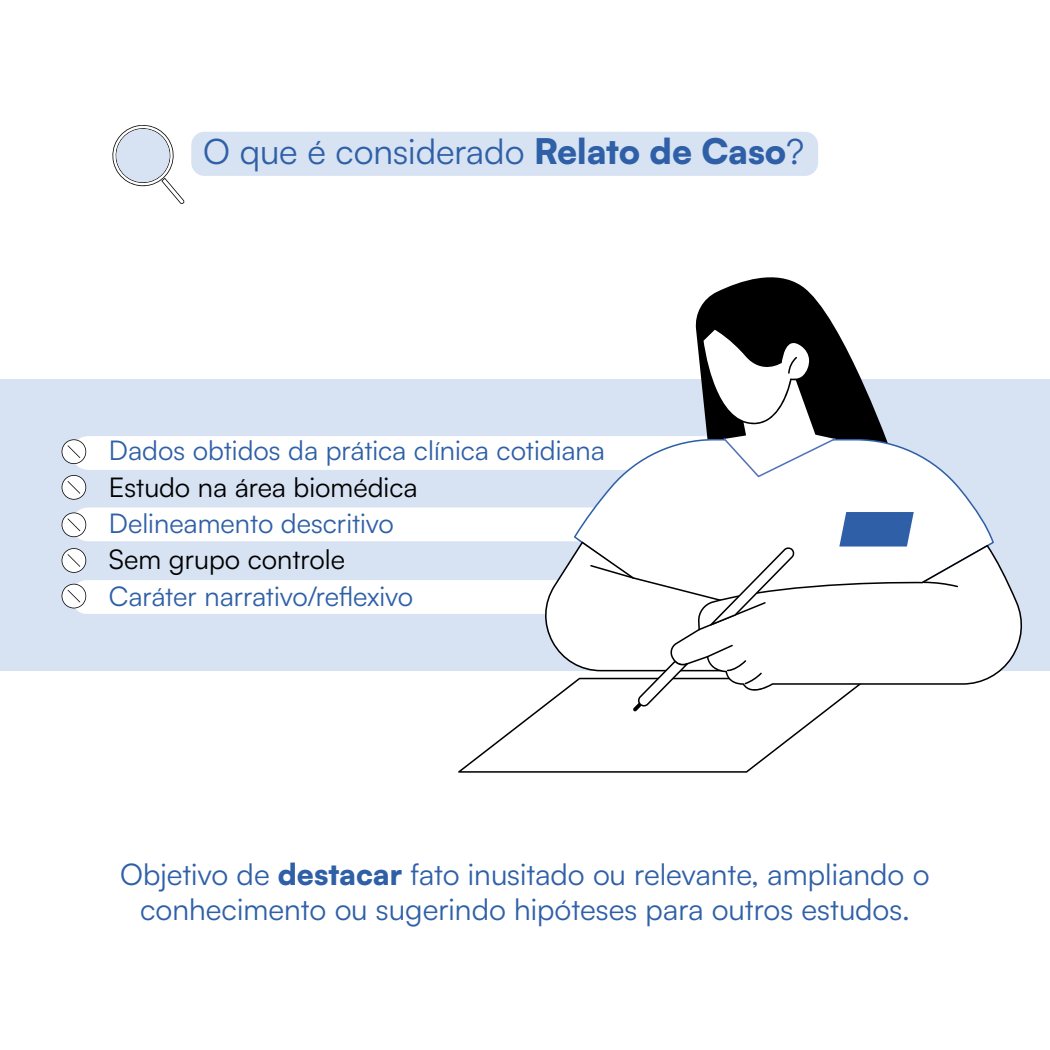
<style>
.page{position:relative;width:1050px;height:1050px;background:#fff}
.page>*{position:absolute;margin:0;border:0;box-sizing:border-box;transform-origin:0 0}
.t1{font:35px "Satoshi";color:#2f60a7}
.t2{font:29.75px/35.7px "Satoshi";color:#2f60a7;text-align:center}
.t3{font:27.12px "Satoshi";color:#2f60a7}
.t4{font:27.12px "Satoshi";color:#000001}
.s1{font-weight:900}
</style>
<div class="page">
<div style="left:0;top:379px;width:1050px;height:292px;background:#d7e2f2"></div>
<svg style="left:112px;top:125px;width:73px;height:79px"></svg>
<div style="left:116px;top:129px;width:54px;height:53px;background:#d7e2f2;border-radius:50%"></div>
<div style="left:191px;top:132px;width:627px;height:44px;background:#d7e2f2;border-radius:13px"></div>
<svg style="left:594px;top:445px;width:400px;height:100px;fill:#fff"></svg>
<svg style="left:914px;top:545px;width:109px;height:140px;fill:#fff"></svg>
<svg style="left:923px;top:582px;width:35px;height:5px"></svg>
<svg style="left:61px;top:507px;width:853px;height:266px"></svg>
<svg style="left:61px;top:277px;width:835px;height:223px"></svg>
<p class="t1" style="left:203px;top:129px;width:603px">O que é considerado <span class="s1">Relato de Caso</span>?</p>
<p class="t3" style="left:109px;top:433px;width:498px">Dados obtidos da prática clínica cotidiana</p>
<p class="t4" style="left:109px;top:469px;width:310px">Estudo na área biomédica</p>
<p class="t3" style="left:109px;top:505px;width:287px">Delineamento descritivo</p>
<p class="t4" style="left:109px;top:542px;width:238px">Sem grupo controle</p>
<p class="t3" style="left:109px;top:578px;width:306px">Caráter narrativo/reflexivo</p>
<p class="t2" style="left:120px;top:855px;width:811px">Objetivo de <span class="s1">destacar</span> fato inusitado ou relevante, ampliando o conhecimento ou sugerindo hipóteses para outros estudos.</p>
</div>
